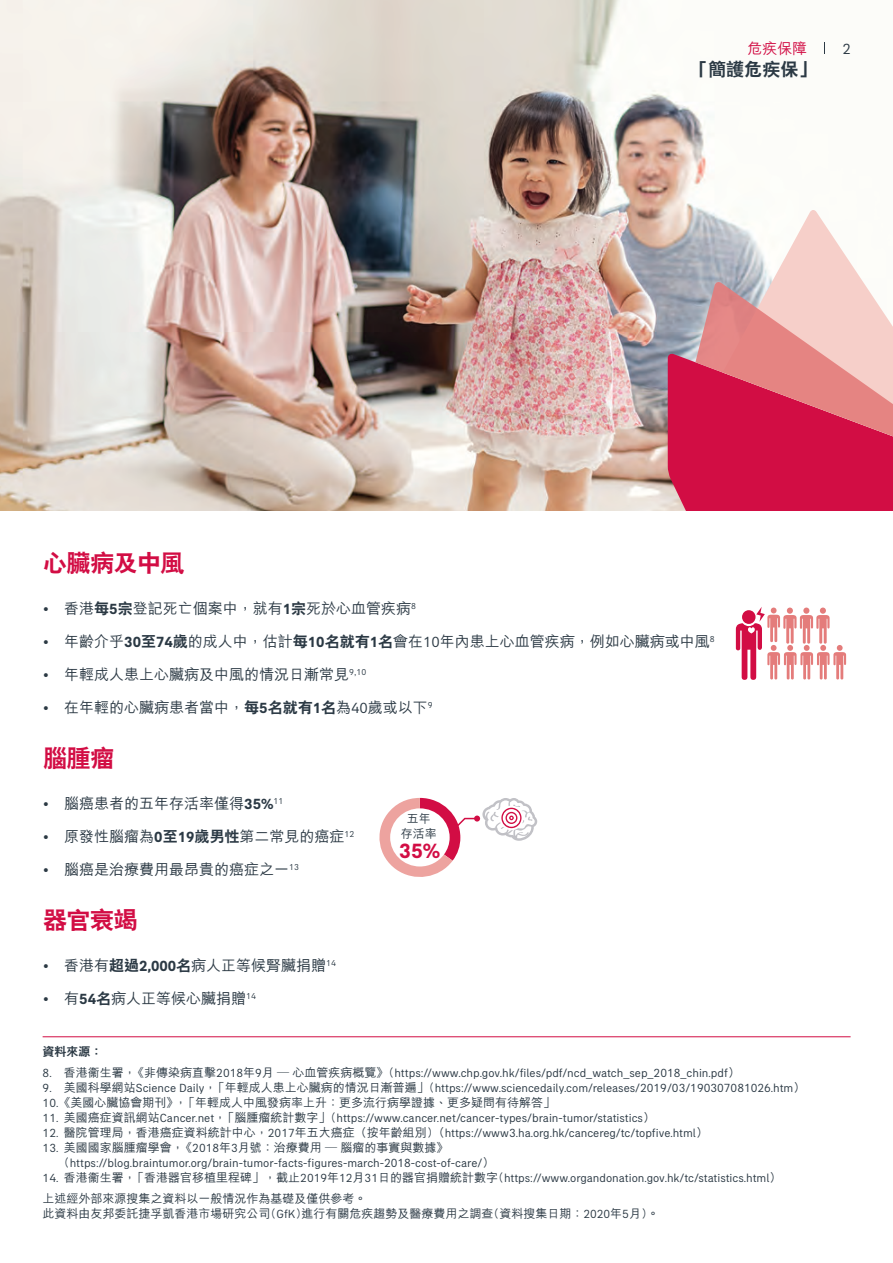
<style>
.page{position:relative;width:893px;height:1263px;background:#fff}
.page>*{position:absolute;margin:0;border:0;box-sizing:border-box;transform-origin:0 0}
.t1{font:800 24px "C Hei 2 HK";letter-spacing:-.02em;color:#d20d44}
.t2{font:700 21px "AIA Everest";color:#d20d44}
.t3{font:800 18px "C Hei 2 HK";color:#2b3944}
.t4{font:500 15px "M Hei HK";color:#2b3944}
.t5{font:500 15px "M Hei HK";color:#d20d44}
.t6{font:15px "AIA Everest";color:#2b3944}
.t7{font:12px "AIA Everest";color:#2b3944}
.t8{font:500 12px/15px "M Hei HK";color:#2b3944}
.t9{font:800 12px "C Hei 2 HK";color:#2b3944}
.s1{font-family:"AIA Everest";font-weight:400}
.s2{font-family:"C Hei 2 HK";font-weight:800}
.s3{font-family:"AIA Everest";font-weight:700}
.s4{font-family:"M Hei HK";font-weight:500}
</style>
<div class="page">
<hr style="left:43px;top:1036px;width:808px;height:1px;background:#d20d44">
<svg style="left:736px;top:607px;width:110px;height:73px"></svg>
<img style="left:0;top:0;width:825px;height:510px">
<svg style="left:722px;top:209px;width:141px;height:73px"></svg>
<svg style="left:668px;top:282px;width:225px;height:228px;background:#d95a75"></svg>
<svg style="left:379px;top:797px;width:159px;height:80px"></svg>
<p class="t5" style="left:747px;top:38px;width:61px">危疾保障</p>
<p class="t6" style="left:842px;top:40px;width:10px">2</p>
<h3 class="t3" style="left:690px;top:60px;width:128px">「簡護危疾保」</h3>
<h1 class="t1" style="left:43px;top:551px;width:143px">心臟病及中風</h1>
<p class="t4" style="left:43px;top:597px;width:374px"><span class="s1">•</span> 香港<span class="s2">每</span><span class="s3">5</span><span class="s2">宗</span>登記死亡個案中，就有<span class="s3">1</span><span class="s2">宗</span>死於心血管疾病<sup>8</sup></p>
<p class="t4" style="left:43px;top:630px;width:673px"><span class="s1">•</span> 年齡介乎<span class="s3">30</span><span class="s2">至</span><span class="s3">74</span><span class="s2">歲</span>的成人中，估計<span class="s2">每</span><span class="s3">10</span><span class="s2">名就有</span><span class="s3">1</span><span class="s2">名</span>會在<span class="s1">10</span>年內患上心血管疾病，例如心臟病或中風<sup>8</sup></p>
<p class="t4" style="left:43px;top:663px;width:325px"><span class="s1">•</span> 年輕成人患上心臟病及中風的情況日漸常見<sup>9</sup><sup>,</sup><sup>10</sup></p>
<p class="t4" style="left:43px;top:696px;width:391px"><span class="s1">•</span> 在年輕的心臟病患者當中，<span class="s2">每</span><span class="s3">5</span><span class="s2">名就有</span><span class="s3">1</span><span class="s2">名</span>為<span class="s1">40</span>歲或以下<sup>9</sup></p>
<h1 class="t1" style="left:43px;top:746px;width:73px">腦腫瘤</h1>
<p class="t4" style="left:43px;top:792px;width:242px"><span class="s1">•</span> 腦癌患者的五年存活率僅得<span class="s3">35%</span><sup>11</sup></p>
<p class="t4" style="left:43px;top:825px;width:313px"><span class="s1">•</span> 原發性腦瘤為<span class="s3">0</span><span class="s2">至</span><span class="s3">19</span><span class="s2">歲男性</span>第二常見的癌症<sup>12</sup></p>
<p class="t4" style="left:43px;top:858px;width:258px"><span class="s1">•</span> 腦癌是治療費用最昂貴的癌症之一<sup>13</sup></p>
<h1 class="t1" style="left:43px;top:908px;width:96px">器官衰竭</h1>
<p class="t4" style="left:43px;top:954px;width:295px"><span class="s1">•</span> 香港有<span class="s2">超過</span><span class="s3">2,000</span><span class="s2">名</span>病人正等候腎臟捐贈<sup>14</sup></p>
<p class="t4" style="left:43px;top:987px;width:214px"><span class="s1">•</span> 有<span class="s3">54</span><span class="s2">名</span>病人正等候心臟捐贈<sup>14</sup></p>
<p class="t8" style="left:401px;top:810px;width:37px;text-align:center">五年存活率</p>
<h2 class="t2" style="left:399px;top:838px;width:42px">35%</h2>
<p class="t9" style="left:43px;top:1046px;width:61px">資料來源：</p>
<p class="t7" style="left:43px;top:1066px;width:699px">8. <span class="s4">香港衞生署，《非傳染病直擊</span>2018<span class="s4">年</span>9<span class="s4">月 — 心血管疾病概覽》(</span>https://www.chp.gov.hk/files/pdf/ncd_watch_sep_2018_chin.pdf<span class="s4">）</span></p>
<p class="t7" style="left:43px;top:1081px;width:764px">9. <span class="s4">美國科學網站</span>Science Daily<span class="s4">，「年輕成人患上心臟病的情況日漸普遍」(</span>https://www.sciencedaily.com/releases/2019/03/190307081026.htm<span class="s4">）</span></p>
<p class="t8" style="left:43px;top:1094px;width:514px"><span class="s1">10.</span>《美國心臟協會期刊》，「年輕成人中風發病率上升：更多流行病學證據、更多疑問有待解答」</p>
<p class="t7" style="left:43px;top:1111px;width:614px">11. <span class="s4">美國癌症資訊網站</span>Cancer.net<span class="s4">，「腦腫瘤統計數字」(</span>https://www.cancer.net/cancer-types/brain-tumor/statistics<span class="s4">）</span></p>
<p class="t7" style="left:43px;top:1126px;width:667px">12. <span class="s4">醫院管理局，香港癌症資料統計中心，</span>2017<span class="s4">年五大癌症（按年齡組別)（</span>https://www3.ha.org.hk/cancereg/tc/topfive.html<span class="s4">）</span></p>
<p class="t8" style="left:43px;top:1139px;width:407px"><span class="s1">13.</span> 美國國家腦腫瘤學會，《<span class="s1">2018</span>年<span class="s1">3</span>月號：治療費用 — 腦瘤的事實與數據》</p>
<p class="t7" style="left:64px;top:1156px;width:432px"><span class="s4">(</span>https://blog.braintumor.org/brain-tumor-facts-figures-march-2018-cost-of-care/<span class="s4">）</span></p>
<p class="t7" style="left:43px;top:1171px;width:740px">14. <span class="s4">香港衞生署，「香港器官移植里程碑」，截止</span>2019<span class="s4">年</span>12<span class="s4">月</span>31<span class="s4">日的器官捐贈統計數字(</span>https://www.organdonation.gov.hk/tc/statistics.html<span class="s4">）</span></p>
<p class="t8" style="left:43px;top:1190px;width:618px">上述經外部來源搜集之資料以一般情況作為基礎及僅供參考。<br>此資料由友邦委託捷孚凱香港市場研究公司(<span class="s1">GfK</span>)進行有關危疾趨勢及醫療費用之調查(資料搜集日期：<span class="s1">2020</span>年<span class="s1">5</span>月)。</p>
</div>
